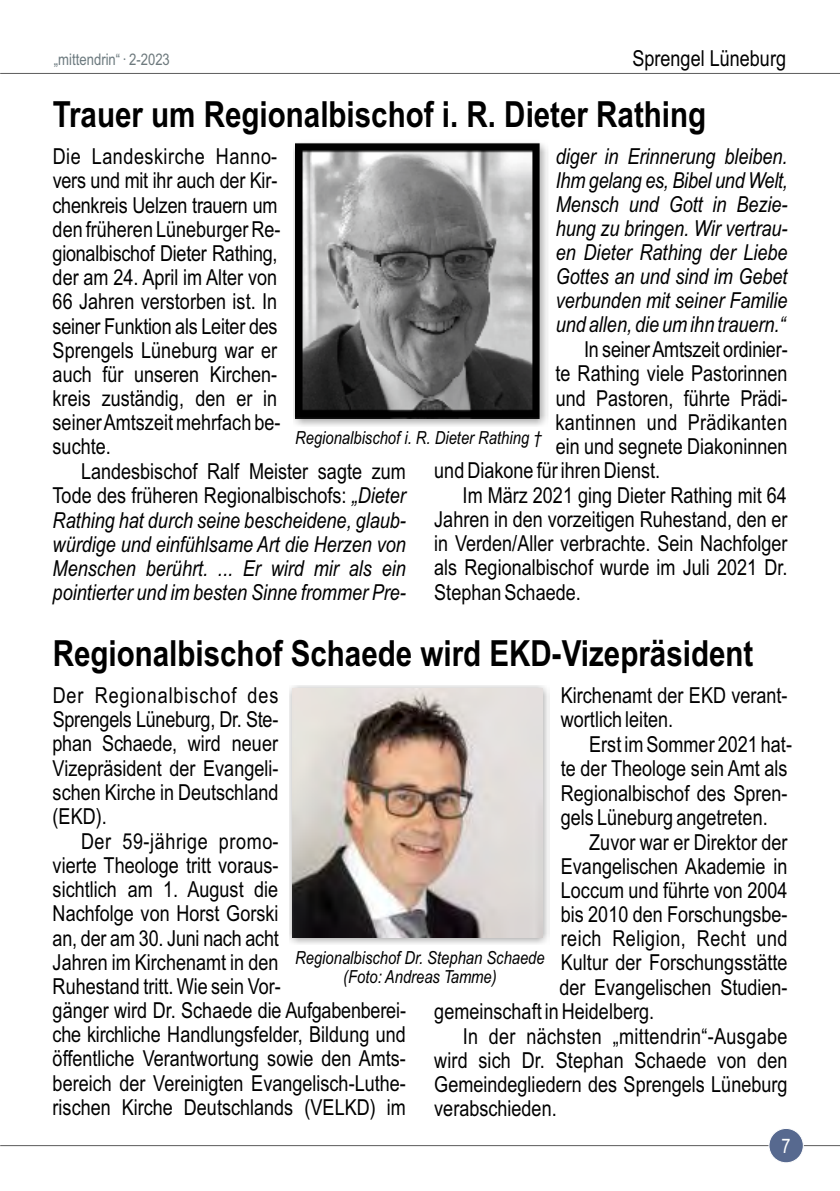
<style>
.page{position:relative;width:840px;height:1191px;background:#fff}
.page>*{position:absolute;margin:0;border:0;box-sizing:border-box;transform-origin:0 0}
.t1{font:700 36px "Arial Narrow";color:#000}
.t2{font:22px/24.2px "Arial Narrow";color:#000}
.t3{font:italic 22px/24px "Arial Narrow";color:#000;text-align:justify}
.t4{font:22px "Arial Narrow";letter-spacing:.02em;color:#000}
.t5{font:20px "Arial Narrow";color:#fefefe}
.t6{font:italic 18px/19.6px "Arial Narrow";color:#000;text-align:center}
.t7{font:16px "Arial Narrow";color:#6b797e}
.s1{color:#6d797d}
.s2{font-style:normal}
</style>
<div class="page">
<hr style="left:1px;top:1145px;width:838px;height:1px;background:#5b5b5b">
<div style="left:768px;top:1128px;width:35px;height:35px;background:#57698f;border:1px solid #fefefe;border-radius:50%"></div>
<hr style="left:0;top:73px;width:839px;height:1px;background:#5b5b5b">
<img style="left:293px;top:146px;width:255px;height:280px">
<img style="left:295px;top:142px;width:249px;height:276px">
<img style="left:290px;top:685px;width:259px;height:259px">
<img style="left:293px;top:688px;width:249px;height:249px">
<p class="t2" style="left:632px;top:48px;width:155px">Sprengel Lüneburg</p>
<p class="t7" style="left:54px;top:53px;width:117px">„mittendrin“ · <span class="s1">2-2023</span></p>
<h1 class="t1" style="left:53px;top:101px;width:654px">Trauer um Regionalbischof i. R. Dieter Rathing</h1>
<p class="t2" style="left:52px;top:146px;width:229px">Die Landeskirche Hanno&shy;vers und mit ihr auch der Kir&shy;chenkreis Uelzen trauern um den früheren Lüneburger Re&shy;gionalbischof Dieter Rathing, der am 24. April im Alter von<br>66 Jahren verstorben ist. In seiner Funktion als Leiter des<br>Sprengels Lüneburg war er auch für unseren Kirchen&shy;kreis zuständig, den er in seiner Amtszeit mehrfach be&shy;suchte.</p>
<p class="t3" style="left:53px;top:461px;width:354px;text-indent:28px"><span class="s2">Landesbischof Ralf Meister sagte zum Tode des früheren Regionalbischofs:</span> „Dieter Rathing hat durch seine bescheidene, glaub&shy;würdige und einfühlsame Art die Herzen von Menschen berührt. ... Er wird mir als ein pointierter und im besten Sinne frommer Pre-</p>
<p class="t3" style="left:555px;top:146px;width:233px">diger in Erinnerung bleiben.<br>Ihm gelang es, Bibel und Welt, Mensch und Gott in Bezie&shy;hung zu bringen. Wir vertrau&shy;en Dieter Rathing der Liebe Gottes an und sind im Gebet verbunden mit seiner Familie und allen, die um ihn trauern.“</p>
<p class="t2" style="left:583px;top:339px;width:205px">In seiner Amtszeit ordinier-</p>
<p class="t2" style="left:555px;top:363px;width:233px">te Rathing viele Pastorinnen</p>
<p class="t2" style="left:555px;top:388px;width:233px">und Pastoren, führte Prädi-</p>
<p class="t2" style="left:555px;top:412px;width:233px">kantinnen und Prädikanten</p>
<p class="t2" style="left:555px;top:436px;width:233px">ein und segnete Diakoninnen</p>
<p class="t2" style="left:434px;top:460px;width:227px">und Diakone für ihren Dienst.</p>
<p class="t2" style="left:462px;top:485px;width:325px">Im März 2021 ging Dieter Rathing mit 64</p>
<p class="t2" style="left:434px;top:509px;width:354px">Jahren in den vorzeitigen Ruhestand, den er</p>
<p class="t2" style="left:434px;top:533px;width:354px">in Verden/Aller verbrachte. Sein Nachfolger</p>
<p class="t2" style="left:434px;top:557px;width:354px">als Regionalbischof wurde im Juli 2021 Dr.</p>
<p class="t2" style="left:434px;top:582px;width:148px">Stephan Schaede.</p>
<p class="t6" style="left:295px;top:429px;width:248px">Regionalbischof i. R. Dieter Rathing †</p>
<h1 class="t1" style="left:53px;top:639px;width:701px">Regionalbischof Schaede wird EKD-Vizepräsident</h1>
<p class="t2" style="left:52px;top:685px;width:227px;text-align:justify">Der Regionalbischof des Sprengels Lüneburg, Dr. Ste&shy;phan Schaede, wird neuer Vizepräsident der Evangeli&shy;schen Kirche in Deutschland (EKD).</p>
<p class="t2" style="left:53px;top:831px;width:355px;text-indent:28px">Der 59-jährige promo-<br>vierte Theologe tritt voraus-<br>sichtlich am 1. August die<br>Nachfolge von Horst Gorski<br>an, der am 30. Juni nach acht<br>Jahren im Kirchenamt in den<br>Ruhestand tritt. Wie sein Vor-<br>gänger wird Dr. Schaede die Aufgabenberei&shy;che kirchliche Handlungsfelder, Bildung und öffentliche Verantwortung sowie den Amts&shy;bereich der Vereinigten Evangelisch-Luthe&shy;rischen Kirche Deutschlands (VELKD) im</p>
<p class="t2" style="left:560px;top:685px;width:228px">Kirchenamt der EKD verant&shy;wortlich leiten.</p>
<p class="t2" style="left:560px;top:734px;width:232px;text-indent:28px">Erst im Sommer 2021 hat&shy;te der Theologe sein Amt als<br>Regionalbischof des Spren&shy;gels Lüneburg angetreten.</p>
<p class="t2" style="left:589px;top:832px;width:200px">Zuvor war er Direktor der</p>
<p class="t2" style="left:560px;top:856px;width:228px">Evangelischen Akademie in</p>
<p class="t2" style="left:560px;top:880px;width:228px">Loccum und führte von 2004</p>
<p class="t2" style="left:560px;top:904px;width:228px">bis 2010 den Forschungsbe-</p>
<p class="t4" style="left:560px;top:930px;width:228px">reich Religion, Recht und</p>
<p class="t2" style="left:560px;top:952px;width:228px">Kultur der Forschungsstätte</p>
<p class="t2" style="left:559px;top:976px;width:229px">der Evangelischen Studien-</p>
<p class="t2" style="left:434px;top:1001px;width:221px">gemeinschaft in Heidelberg.</p>
<p class="t2" style="left:462px;top:1026px;width:326px">In der nächsten „mittendrin“-Ausgabe</p>
<p class="t2" style="left:434px;top:1050px;width:354px">wird sich Dr. Stephan Schaede von den</p>
<p class="t2" style="left:434px;top:1074px;width:354px">Gemeindegliedern des Sprengels Lüneburg</p>
<p class="t2" style="left:434px;top:1098px;width:124px">verabschieden.</p>
<p class="t6" style="left:295px;top:949px;width:251px">Regionalbischof Dr. Stephan Schaede (Foto: Andreas Tamme)</p>
<p class="t5" style="left:781px;top:1138px;width:11px">7</p>
</div>
